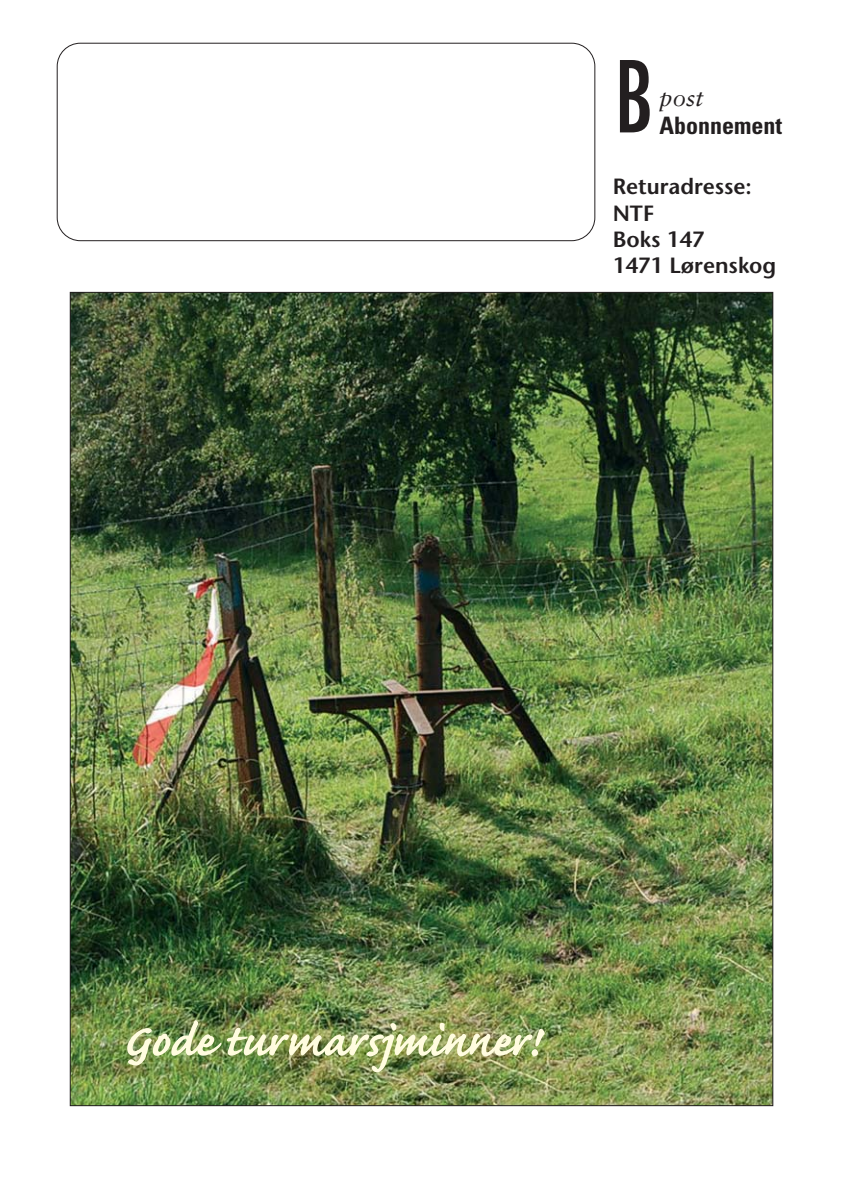
<style>
.page{position:relative;width:842px;height:1191px;background:#fff}
.page>*{position:absolute;margin:0;border:0;box-sizing:border-box;transform-origin:0 0}
.t1{font:condensed 96px "Futura";color:#231f20}
.t2{font:700 58px "Caflisch Script";color:#fffcdf}
.t3{font:700 condensed 24px "Univers";color:#231f20}
.t4{font:italic 24px "Sabon";color:#231f20}
.t5{font:600 22px/26.4px "Stone Sans";color:#231f20}
</style>
<div class="page">
<div style="left:57px;top:43px;width:538px;height:198px;border:2px solid #231f20;border-radius:24px"></div>
<img style="left:72px;top:294px;width:699px;height:810px">
<h1 class="t1" style="left:614px;top:53px;width:42px">B</h1>
<p class="t4" style="left:659px;top:87px;width:45px">post</p>
<p class="t3" style="left:659px;top:116px;width:124px">Abonnement</p>
<p class="t5" style="left:613px;top:176px;width:165px">Returadresse:<br>NTF<br>Boks 147<br>1471 Lørenskog</p>
<h2 class="t2" style="left:122px;top:1020px;width:419px">Gode turmarsjminner!</h2>
</div>
